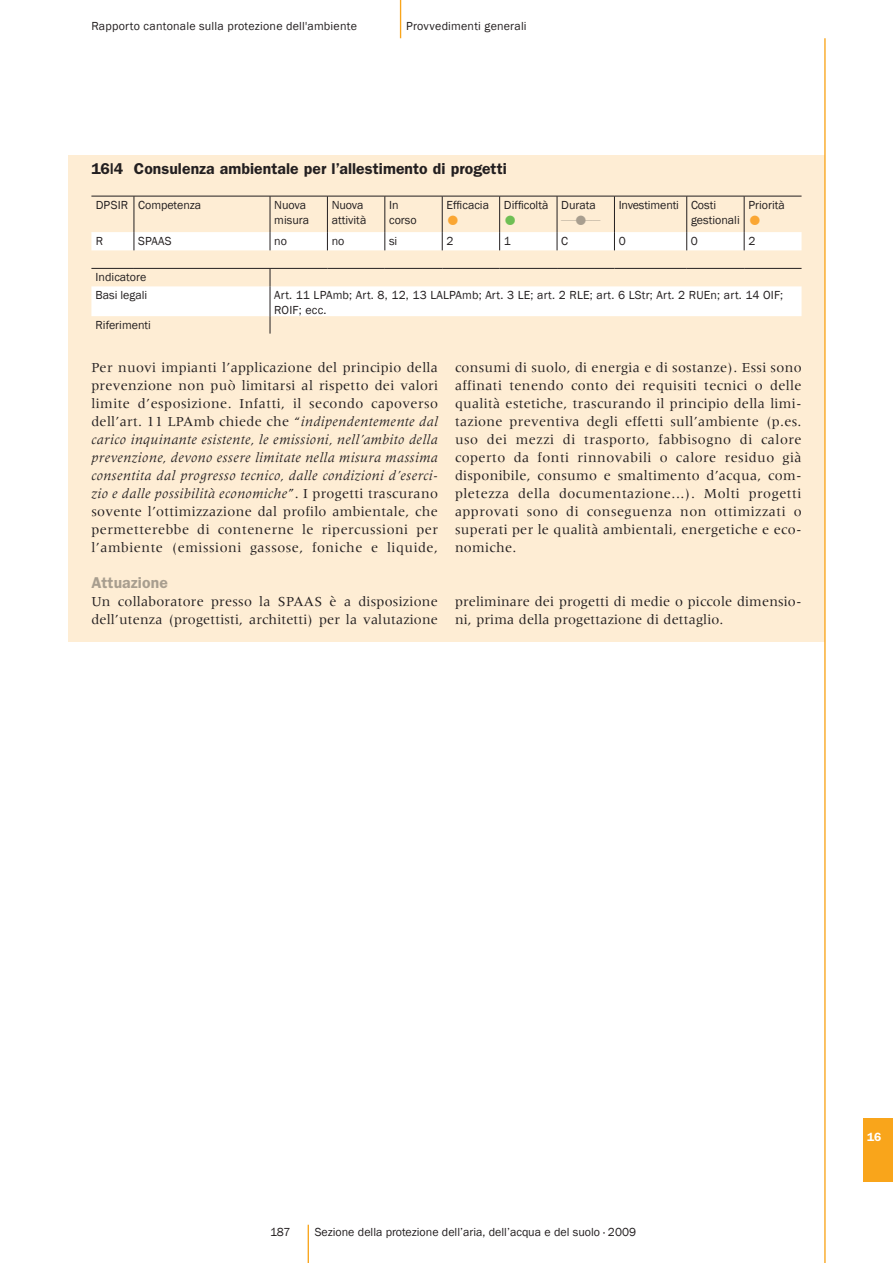
<style>
.page{position:relative;width:893px;height:1263px;background:#fff}
.page>*{position:absolute;margin:0;border:0;box-sizing:border-box;transform-origin:0 0}
.t1{font:600 15.75px "Franklin Gothic";letter-spacing:.005em;color:#231f20}
.t2{font:600 15.75px "Franklin Gothic";letter-spacing:.01em;color:#a89e8f}
.t3{font:15px "Apple Symbols";color:#a89e8f}
.t4{font:15px "Apple Symbols";color:#faa633}
.t5{font:15px "Apple Symbols";color:#6fbf54}
.t6{font:14.25px/18px "Meridien";letter-spacing:.02em;color:#231f20;text-align:justify}
.t7{font:12px/15px "Franklin Gothic";color:#231f20}
.t8{font:12px "Franklin Gothic";letter-spacing:.02em;color:#231f20}
.t9{font:600 12px "Franklin Gothic";color:#fff}
.s1{font-style:italic}
</style>
<div class="page">
<hr style="left:400px;top:0;width:1px;height:38px;background:#f9a51b">
<div style="left:863px;top:1118px;width:30px;height:64px;background:#f9a51b"></div>
<hr style="left:308px;top:1225px;width:1px;height:38px;background:#f9a51b">
<div style="left:68px;top:156px;width:757px;height:486px;background:#feedd4"></div>
<svg style="left:91px;top:232px;width:710px;height:84px;fill:#fff"></svg>
<hr style="left:134px;top:196px;width:1px;height:36px;background:#231f20">
<hr style="left:270px;top:196px;width:1px;height:36px;background:#231f20">
<hr style="left:327px;top:196px;width:1px;height:36px;background:#231f20">
<hr style="left:385px;top:196px;width:1px;height:36px;background:#231f20">
<hr style="left:442px;top:196px;width:1px;height:36px;background:#231f20">
<hr style="left:499px;top:196px;width:1px;height:36px;background:#231f20">
<hr style="left:557px;top:196px;width:1px;height:36px;background:#231f20">
<hr style="left:614px;top:196px;width:1px;height:36px;background:#231f20">
<hr style="left:686px;top:196px;width:1px;height:36px;background:#231f20">
<hr style="left:744px;top:196px;width:1px;height:36px;background:#231f20">
<svg style="left:134px;top:232px;width:1px;height:18px"></svg>
<svg style="left:270px;top:232px;width:1px;height:18px"></svg>
<svg style="left:327px;top:232px;width:1px;height:18px"></svg>
<svg style="left:385px;top:232px;width:1px;height:18px"></svg>
<svg style="left:442px;top:232px;width:1px;height:18px"></svg>
<svg style="left:499px;top:232px;width:1px;height:18px"></svg>
<svg style="left:557px;top:232px;width:1px;height:18px"></svg>
<svg style="left:614px;top:232px;width:1px;height:18px"></svg>
<svg style="left:686px;top:232px;width:1px;height:18px"></svg>
<svg style="left:744px;top:232px;width:1px;height:18px"></svg>
<svg style="left:270px;top:269px;width:1px;height:17px"></svg>
<hr style="left:270px;top:286px;width:1px;height:30px;background:#231f20">
<svg style="left:270px;top:316px;width:1px;height:18px"></svg>
<hr style="left:91px;top:196px;width:43px;height:1px;background:#231f20">
<hr style="left:134px;top:196px;width:136px;height:1px;background:#231f20">
<hr style="left:270px;top:196px;width:57px;height:1px;background:#231f20">
<hr style="left:327px;top:196px;width:58px;height:1px;background:#231f20">
<hr style="left:385px;top:196px;width:57px;height:1px;background:#231f20">
<hr style="left:442px;top:196px;width:58px;height:1px;background:#231f20">
<hr style="left:500px;top:196px;width:57px;height:1px;background:#231f20">
<hr style="left:557px;top:196px;width:57px;height:1px;background:#231f20">
<hr style="left:614px;top:196px;width:73px;height:1px;background:#231f20">
<hr style="left:687px;top:196px;width:57px;height:1px;background:#231f20">
<hr style="left:744px;top:196px;width:57px;height:1px;background:#231f20">
<hr style="left:91px;top:268px;width:43px;height:1px;background:#231f20">
<hr style="left:134px;top:268px;width:136px;height:1px;background:#231f20">
<hr style="left:270px;top:268px;width:57px;height:1px;background:#231f20">
<hr style="left:327px;top:268px;width:58px;height:1px;background:#231f20">
<hr style="left:385px;top:268px;width:57px;height:1px;background:#231f20">
<hr style="left:442px;top:268px;width:58px;height:1px;background:#231f20">
<hr style="left:500px;top:268px;width:57px;height:1px;background:#231f20">
<hr style="left:557px;top:268px;width:57px;height:1px;background:#231f20">
<hr style="left:614px;top:268px;width:73px;height:1px;background:#231f20">
<hr style="left:687px;top:268px;width:57px;height:1px;background:#231f20">
<hr style="left:744px;top:268px;width:57px;height:1px;background:#231f20">
<hr style="left:824px;top:38px;width:2px;height:1225px;background:#f9a51b">
<p class="t8" style="left:91px;top:18px;width:267px">Rapporto cantonale sulla protezione dell'ambiente</p>
<p class="t7" style="left:406px;top:19px;width:122px">Provvedimenti generali</p>
<p class="t1" style="left:91px;top:159px;width:417px">16|4 Consulenza ambientale per l’allestimento di progetti</p>
<p class="t7" style="left:96px;top:197px;width:107px">DPSIR Competenza</p>
<p class="t7" style="left:274px;top:197px;width:36px">Nuova misura</p>
<p class="t7" style="left:332px;top:197px;width:36px">Nuova attività</p>
<p class="t7" style="left:389px;top:197px;width:29px">In corso</p>
<p class="t7" style="left:446px;top:197px;width:44px">Efficacia</p>
<p class="t4" style="left:446px;top:211px;width:15px">●</p>
<p class="t7" style="left:504px;top:197px;width:46px">Difficoltà</p>
<p class="t5" style="left:504px;top:211px;width:15px">●</p>
<p class="t7" style="left:561px;top:197px;width:36px">Durata</p>
<p class="t3" style="left:561px;top:209px;width:41px">──●──</p>
<p class="t7" style="left:691px;top:197px;width:50px;text-indent:-72px">Investimenti Costi gestionali</p>
<p class="t7" style="left:748px;top:197px;width:38px">Priorità</p>
<p class="t4" style="left:748px;top:211px;width:15px">●</p>
<p class="t7" style="left:96px;top:233px;width:9px">R</p>
<p class="t7" style="left:138px;top:233px;width:35px">SPAAS</p>
<p class="t7" style="left:274px;top:233px;width:14px">no</p>
<p class="t7" style="left:332px;top:233px;width:14px">no</p>
<p class="t7" style="left:389px;top:233px;width:10px">si</p>
<p class="t7" style="left:446px;top:233px;width:9px">2</p>
<p class="t7" style="left:504px;top:233px;width:9px">1</p>
<p class="t7" style="left:561px;top:233px;width:8px">C</p>
<p class="t7" style="left:619px;top:233px;width:9px">0</p>
<p class="t7" style="left:691px;top:233px;width:9px">0</p>
<p class="t7" style="left:748px;top:233px;width:9px">2</p>
<p class="t7" style="left:96px;top:268px;width:53px;line-height:18px">Indicatore<br>Basi legali</p>
<p class="t7" style="left:274px;top:288px;width:510px">Art. 11 LPAmb; Art. 8, 12, 13 LALPAmb; Art. 3 LE; art. 2 RLE; art. 6 LStr; Art. 2 RUEn; art. 14 OIF;<br>ROIF; ecc.</p>
<p class="t7" style="left:96px;top:318px;width:57px">Riferimenti</p>
<p class="t6" style="left:91px;top:358px;width:348px">Per nuovi impianti l’applicazione del principio della prevenzione non può limitarsi al rispetto dei valori limite d’esposizione. Infatti, il secondo capoverso dell’art. 11 LPAmb chiede che “<span class="s1">indipendentemente dal carico inquinante esistente, le emissioni, nell’ambito della prevenzione, devono essere limitate nella misura massima consentita dal progresso tecnico, dalle condizioni d’eserci&shy;zio e dalle possibilità economiche</span>”. I progetti trascurano sovente l’ottimizzazione dal profilo ambientale, che permetterebbe di contenerne le ripercussioni per l’ambiente (emissioni gassose, foniche e liquide,</p>
<p class="t6" style="left:455px;top:358px;width:348px">consumi di suolo, di energia e di sostanze). Essi sono affinati tenendo conto dei requisiti tecnici o delle qualità estetiche, trascurando il principio della limi&shy;tazione preventiva degli effetti sull’ambiente (p.es. uso dei mezzi di trasporto, fabbisogno di calore coperto da fonti rinnovabili o calore residuo già disponibile, consumo e smaltimento d’acqua, com&shy;pletezza della documentazione...). Molti progetti approvati sono di conseguenza non ottimizzati o superati per le qualità ambientali, energetiche e eco&shy;nomiche.</p>
<p class="t2" style="left:91px;top:573px;width:78px">Attuazione</p>
<p class="t6" style="left:91px;top:592px;width:348px">Un collaboratore presso la SPAAS è a disposizione dell’utenza (progettisti, architetti) per la valutazione</p>
<p class="t6" style="left:455px;top:592px;width:348px">preliminare dei progetti di medie o piccole dimensio&shy;ni, prima della progettazione di dettaglio.</p>
<p class="t7" style="left:270px;top:1225px;width:22px">187</p>
<p class="t7" style="left:315px;top:1225px;width:323px">Sezione della protezione dell’aria, dell’acqua e del suolo · 2009</p>
<p class="t9" style="left:867px;top:1129px;width:16px">16</p>
</div>
